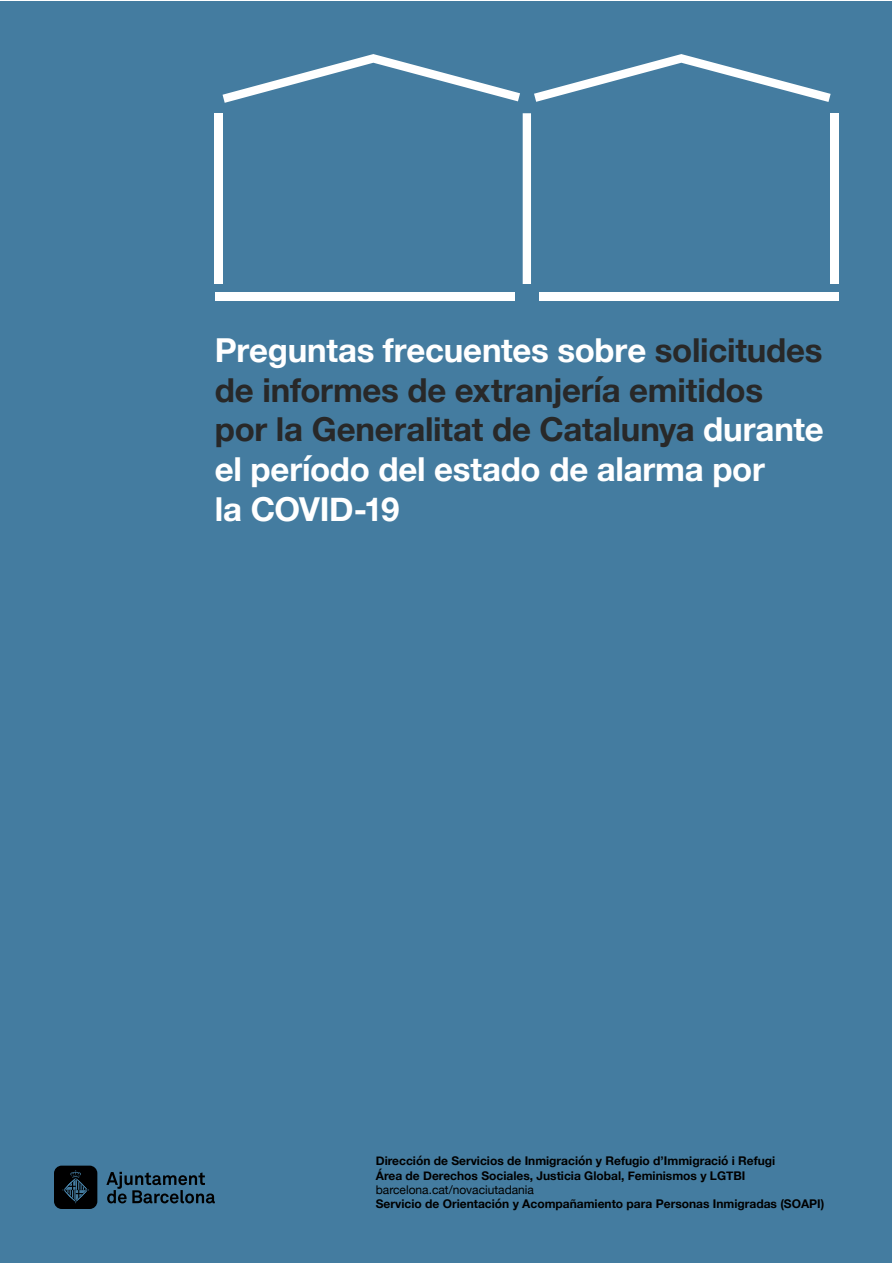
<style>
.page{position:relative;width:893px;height:1263px;background:#fff}
.page>*{position:absolute;margin:0;border:0;box-sizing:border-box;transform-origin:0 0}
.t1{font:700 33px/39.6px "Helvetica Neue";letter-spacing:-.005em;color:#fff}
.t2{font:700 12px/14.4px "Helvetica Neue";color:#000}
.t3{font:12px "Helvetica Neue";color:#000}
.s1{color:#282828}
</style>
<div class="page">
<div style="left:1px;top:1px;width:891px;height:1261px;background:#447ca0"></div>
<div style="left:215px;top:292px;width:299px;height:9px;background:#fff"></div>
<div style="left:539px;top:292px;width:300px;height:9px;background:#fff"></div>
<svg style="left:223px;top:54px;width:297px;height:49px"></svg>
<svg style="left:534px;top:54px;width:297px;height:48px"></svg>
<div style="left:215px;top:113px;width:8px;height:171px;background:#fff"></div>
<div style="left:831px;top:113px;width:8px;height:171px;background:#fff"></div>
<svg style="left:523px;top:113px;width:8px;height:171px"></svg>
<svg style="left:106px;top:1172px;width:109px;height:31px"></svg>
<div style="left:54px;top:1165px;width:43px;height:44px;background:#000;border-radius:8px"></div>
<svg style="left:62px;top:1170px;width:27px;height:33px"></svg>
<h1 class="t1" style="left:215px;top:331px;width:610px">Preguntas frecuentes sobre <span class="s1">solicitudes de informes de extranjería emitidos por la Generalitat de Catalunya</span> durante el período del estado de alarma por<br>la COVID-19</h1>
<p class="t2" style="left:376px;top:1154px;width:401px">Dirección de Servicios de Inmigración y Refugio d’Immigració i Refugi<br>Área de Derechos Sociales, Justicia Global, Feminismos y LGTBI</p>
<p class="t3" style="left:376px;top:1181px;width:160px">barcelona.cat/novaciutadania</p>
<p class="t2" style="left:376px;top:1197px;width:450px">Servicio de Orientación y Acompañamiento para Personas Inmigradas (SOAPI)</p>
</div>
